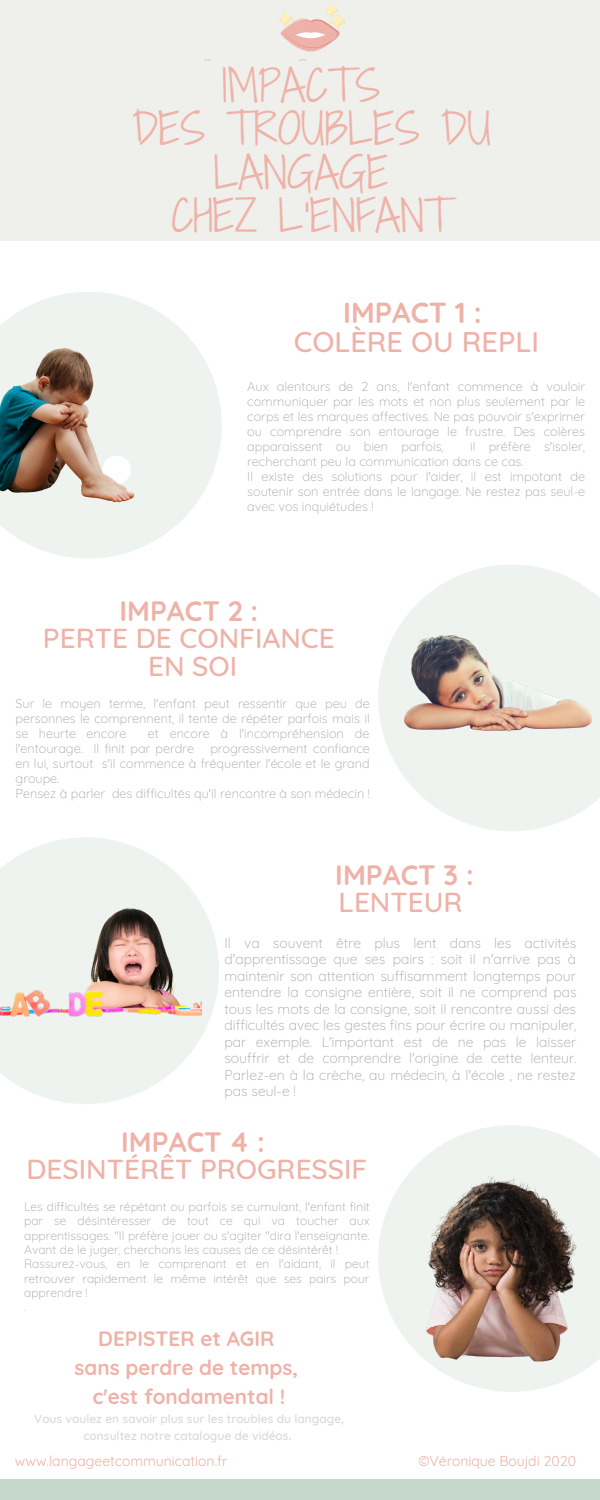
<style>
.page{position:relative;width:600px;height:1500px;background:#fff}
.page>*{position:absolute;margin:0;border:0;box-sizing:border-box;transform-origin:0 0}
.t1{font:42px/43.5px "Shadows Into Light Two";color:#eeb2a8;text-align:center}
.t2{font:500 29px "Quicksand";color:#eeb2a8}
.t3{font:700 29px "Quicksand";color:#eeb2a8}
.t4{font:500 28px/27.8px "Quicksand";color:#eeb2a8;text-align:center}
.t5{font:700 28px "Quicksand";color:#eeb2a8}
.t6{font:700 20.7px/28.9px "Quicksand";color:#eeb2a8;text-align:center}
.t7{font:300 14px/16.5px "Quicksand";color:#a3a8a1;text-align:justify}
.t8{font:14px "Quicksand";color:#eeb2a8}
.t9{font:300 12.8px/15px "Quicksand";color:#a3a8a1}
.t10{font:300 12.2px/14.4px "Quicksand";color:#a3a8a1}
.t11{font:500 12px/16.7px "Quicksand";color:#d9d9d9;text-align:center}
.s1{font-weight:700}
</style>
<div class="page">
<div style="left:0;top:0;width:600px;height:241px;background:#eff0eb"></div>
<svg style="left:0;top:292px;width:222px;height:266px;fill:#eef3f0"></svg>
<svg style="left:425px;top:565px;width:173px;height:266px;fill:#eef3f0"></svg>
<svg style="left:0;top:837px;width:219px;height:267px;fill:#eef3f0"></svg>
<svg style="left:428px;top:1125px;width:172px;height:267px;fill:#eef3f0"></svg>
<div style="left:0;top:1479px;width:600px;height:21px;background:#c6d8cc"></div>
<img style="left:378px;top:1155px;width:199px;height:207px">
<img style="left:0;top:867px;width:201px;height:174px">
<img style="left:0;top:325px;width:195px;height:189px">
<img style="left:206px;top:3px;width:139px;height:57px">
<img style="left:378px;top:597px;width:222px;height:202px">
<h1 class="t1" style="left:132px;top:63px;width:360px">IMPACTS<br>DES TROUBLES DU<br>LANGAGE<br>CHEZ L'ENFANT</h1>
<h2 class="t3" style="left:343px;top:294px;width:140px">IMPACT 1 :</h2>
<h2 class="t2" style="left:294px;top:323px;width:247px">COLÈRE OU REPLI</h2>
<p class="t9" style="left:247px;top:379px;width:340px;text-align:justify">Aux alentours de 2 ans, l'enfant commence à vouloir communiquer par les mots et non plus seulement par le corps et les marques affectives. Ne pas pouvoir s'exprimer ou comprendre son entourage le frustre. Des colères apparaissent ou bien parfois,</p>
<p class="t9" style="left:247px;top:439px;width:340px;text-indent:223px">il préfère s'isoler, recherchant peu la communication dans ce cas.<br>Il existe des solutions pour l'aider, il est impotant de soutenir son entrée dans le langage. Ne restez pas seul-e avec vos inquiétudes !</p>
<h3 class="t5" style="left:119px;top:593px;width:140px">IMPACT 2 :</h3>
<h3 class="t4" style="left:43px;top:624px;width:293px">PERTE DE CONFIANCE<br>EN SOI</h3>
<p class="t9" style="left:16px;top:695px;width:356px;text-align:justify">Sur le moyen terme, l'enfant peut ressentir que peu de personnes le comprennent, il tente de répéter parfois mais il se heurte encore</p>
<p class="t9" style="left:16px;top:725px;width:355px;text-indent:132px">et encore à l'incompréhension de l'entourage. Il finit par perdre</p>
<p class="t9" style="left:16px;top:740px;width:356px;text-indent:195px">progressivement confiance en lui, surtout s'il commence à fréquenter l'école et le grand groupe.<br>Pensez à parler des difficultés qu'il rencontre à son médecin !</p>
<h3 class="t5" style="left:335px;top:857px;width:140px">IMPACT 3 :</h3>
<h3 class="t4" style="left:339px;top:888px;width:125px">LENTEUR</h3>
<p class="t7" style="left:224px;top:934px;width:354px">Il va souvent être plus lent dans les activités d'apprentissage que ses pairs : soit il n'arrive pas à maintenir son attention suffisamment longtemps pour entendre la consigne entière, soit il ne comprend pas tous les mots de la consigne, soit il rencontre aussi des difficultés avec les gestes fins pour écrire ou manipuler, par exemple. L'important est de ne pas le laisser souffrir et de comprendre l'origine de cette lenteur.<br>Parlez-en à la crèche, au médecin, à l'école , ne restez pas seul-e !</p>
<h3 class="t5" style="left:121px;top:1124px;width:145px">IMPACT 4 :</h3>
<h3 class="t4" style="left:27px;top:1155px;width:342px">DESINTÉRÊT PROGRESSIF</h3>
<p class="t10" style="left:24px;top:1199px;width:347px">Les difficultés se répétant ou parfois se cumulant, l'enfant finit par se désintéresser de tout ce qui va toucher aux apprentissages. "Il préfère jouer ou s'agiter "dira l'enseignante.<br>Avant de le juger, cherchons les causes de ce désintérêt !<br>Rassurez-vous, en le comprenant et en l'aidant, il peut retrouver rapidement le même intérêt que ses pairs pour apprendre !<br>.</p>
<h3 class="t6" style="left:75px;top:1324px;width:225px">DEPISTER et AGIR sans perdre de temps, c'est fondamental !</h3>
<p class="t11" style="left:34px;top:1410px;width:311px">Vous voulez en savoir plus sur les troubles du langage, consultez notre catalogue de vidéos<span class="s1">.</span></p>
<p class="t8" style="left:15px;top:1452px;width:214px">www.langageetcommunication.fr</p>
<p class="t8" style="left:419px;top:1452px;width:159px">©Véronique Boujdi 2020</p>
</div>
